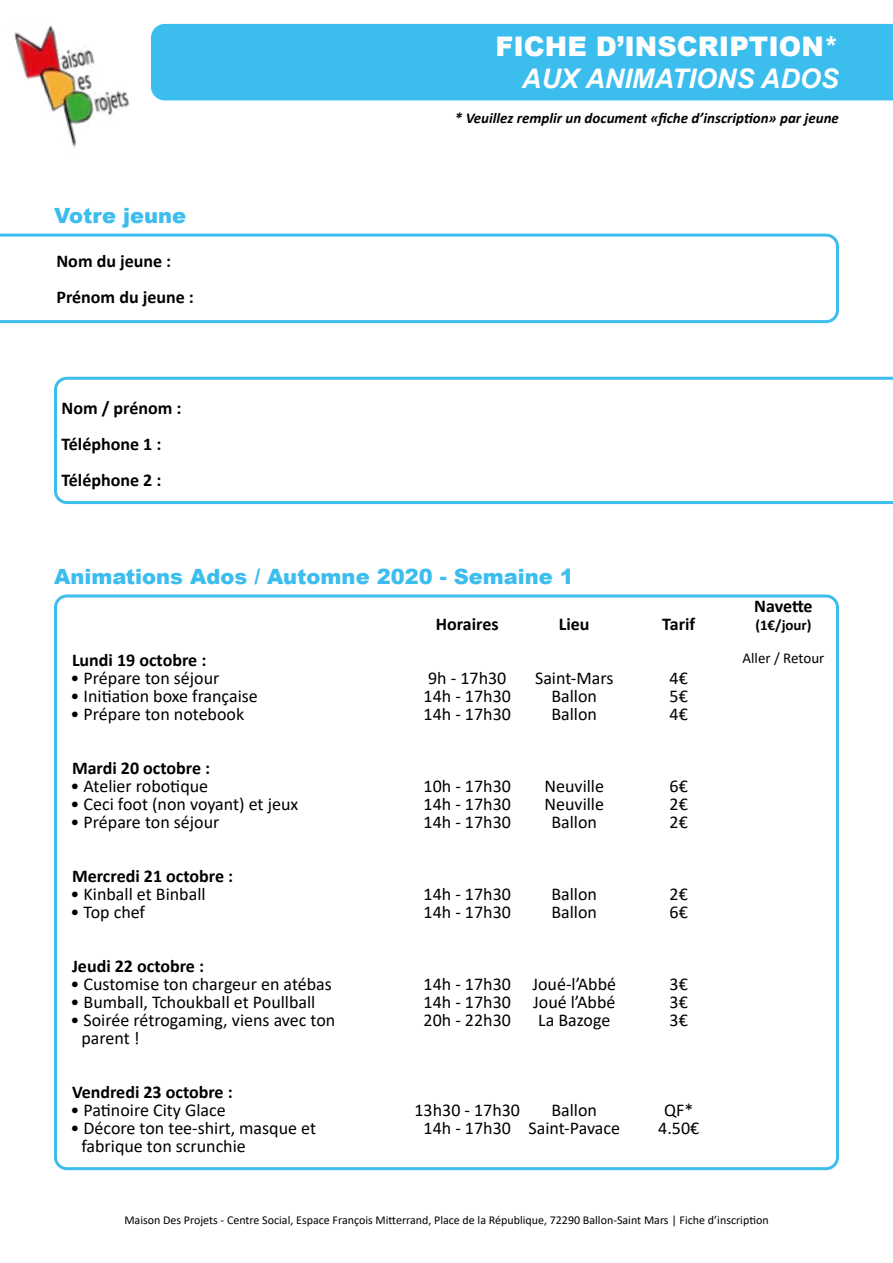
<style>
.page{position:relative;width:893px;height:1263px;background:#fff}
.page>*{position:absolute;margin:0;border:0;box-sizing:border-box;transform-origin:0 0}
.t1{font:900 27px "Arial";color:#fff}
.t2{font:italic 700 27px "Arial";color:#fff}
.t3{font:900 21px "Arial";color:#3bbdee}
.t4{font:18px/18px "Calibri";color:#000}
.t5{font:700 18px/36px "Calibri";color:#000}
.t6{font:italic 700 15px "Calibri";color:#000}
.t7{font:15px "Calibri";color:#000}
.t8{font:700 15px "Calibri";color:#000}
.t9{font:12px "Calibri";color:#000}
</style>
<div class="page">
<img style="left:14px;top:25px;width:115px;height:123px">
<div style="left:151px;top:24px;width:742px;height:76px;background:#3bbdee"></div>
<svg style="left:0;top:234px;width:839px;height:89px"></svg>
<div style="left:54px;top:594px;width:785px;height:576px;border:3px solid #3bbdee;border-radius:11px"></div>
<svg style="left:54px;top:377px;width:839px;height:127px"></svg>
<h1 class="t1" style="left:495px;top:26px;width:345px">FICHE D’INSCRIPTION*</h1>
<h1 class="t2" style="left:522px;top:61px;width:318px">AUX ANIMATIONS ADOS</h1>
<p class="t3" style="left:54px;top:201px;width:134px">Votre jeune</p>
<p class="t5" style="left:56px;top:243px;width:139px">Nom du jeune :<br>Prénom du jeune :</p>
<p class="t5" style="left:62px;top:390px;width:121px">Nom / prénom :<br>Téléphone 1 :<br>Téléphone 2 :</p>
<p class="t6" style="left:455px;top:107px;width:385px">* Veuillez remplir un document «fiche d’inscription» par jeune</p>
<p class="t3" style="left:54px;top:561px;width:521px">Animations Ados / Automne 2020 - Semaine 1</p>
<p class="t5" style="left:436px;top:606px;width:64px">Horaires</p>
<p class="t5" style="left:559px;top:606px;width:32px">Lieu</p>
<p class="t5" style="left:72px;top:642px;width:136px">Lundi 19 octobre :</p>
<p class="t4" style="left:71px;top:669px;width:150px">• Prépare ton séjour</p>
<p class="t4" style="left:71px;top:687px;width:189px">• Initiation boxe française</p>
<p class="t4" style="left:71px;top:705px;width:175px">• Prépare ton notebook</p>
<p class="t5" style="left:72px;top:750px;width:140px">Mardi 20 octobre :</p>
<p class="t4" style="left:71px;top:777px;width:139px">• Atelier robotique</p>
<p class="t4" style="left:71px;top:795px;width:229px">• Ceci foot (non voyant) et jeux</p>
<p class="t4" style="left:71px;top:813px;width:150px">• Prépare ton séjour</p>
<p class="t5" style="left:72px;top:858px;width:163px">Mercredi 21 octobre :</p>
<p class="t4" style="left:71px;top:885px;width:137px">• Kinball et Binball</p>
<p class="t4" style="left:71px;top:903px;width:76px">• Top chef</p>
<p class="t5" style="left:72px;top:948px;width:134px">Jeudi 22 octobre :</p>
<p class="t4" style="left:71px;top:975px;width:263px">• Customise ton chargeur en atébas</p>
<p class="t4" style="left:71px;top:993px;width:246px">• Bumball, Tchoukball et Poullball</p>
<p class="t4" style="left:81px;top:1011px;width:255px;text-indent:-11px">• Soirée rétrogaming, viens avec ton parent !</p>
<p class="t5" style="left:72px;top:1074px;width:162px">Vendredi 23 octobre :</p>
<p class="t4" style="left:71px;top:1101px;width:157px">• Patinoire City Glace</p>
<p class="t4" style="left:81px;top:1119px;width:236px;text-indent:-11px">• Décore ton tee-shirt, masque et fabrique ton scrunchie</p>
<p class="t4" style="left:424px;top:669px;width:89px">9h - 17h30<br>14h - 17h30<br>14h - 17h30</p>
<p class="t4" style="left:424px;top:777px;width:89px;text-align:justify">10h - 17h30<br>14h - 17h30<br>14h - 17h30</p>
<p class="t4" style="left:535px;top:669px;width:80px;text-align:center">Saint-Mars<br>Ballon<br>Ballon</p>
<p class="t4" style="left:544px;top:777px;width:61px;text-align:center">Neuville<br>Neuville<br>Ballon</p>
<p class="t4" style="left:424px;top:885px;width:89px">14h - 17h30<br>14h - 17h30</p>
<p class="t4" style="left:551px;top:885px;width:47px">Ballon<br>Ballon</p>
<p class="t4" style="left:424px;top:975px;width:89px;text-align:justify">14h - 17h30<br>14h - 17h30<br>20h - 22h30</p>
<p class="t4" style="left:532px;top:975px;width:85px;text-align:justify">Joué-l’Abbé Joué l’Abbé La Bazoge</p>
<p class="t4" style="left:414px;top:1101px;width:107px;text-align:center">13h30 - 17h30<br>14h - 17h30</p>
<p class="t4" style="left:528px;top:1101px;width:93px;text-align:center">Ballon<br>Saint-Pavace</p>
<p class="t5" style="left:662px;top:606px;width:34px">Tarif</p>
<p class="t4" style="left:670px;top:669px;width:20px;text-align:justify">4€ 5€ 4€</p>
<p class="t4" style="left:670px;top:777px;width:20px;text-align:justify">6€ 2€ 2€</p>
<p class="t4" style="left:670px;top:885px;width:20px">2€<br>6€</p>
<p class="t4" style="left:670px;top:975px;width:20px;text-align:justify">3€ 3€ 3€</p>
<p class="t4" style="left:658px;top:1101px;width:43px;text-align:center">QF*<br>4.50€</p>
<p class="t5" style="left:754px;top:588px;width:60px">Navette</p>
<p class="t8" style="left:755px;top:614px;width:58px">(1€/jour)</p>
<p class="t7" style="left:742px;top:648px;width:83px">Aller / Retour</p>
<p class="t9" style="left:124px;top:1212px;width:646px">Maison Des Projets - Centre Social, Espace François Mitterrand, Place de la République, 72290 Ballon-Saint Mars | Fiche d’inscription</p>
</div>
